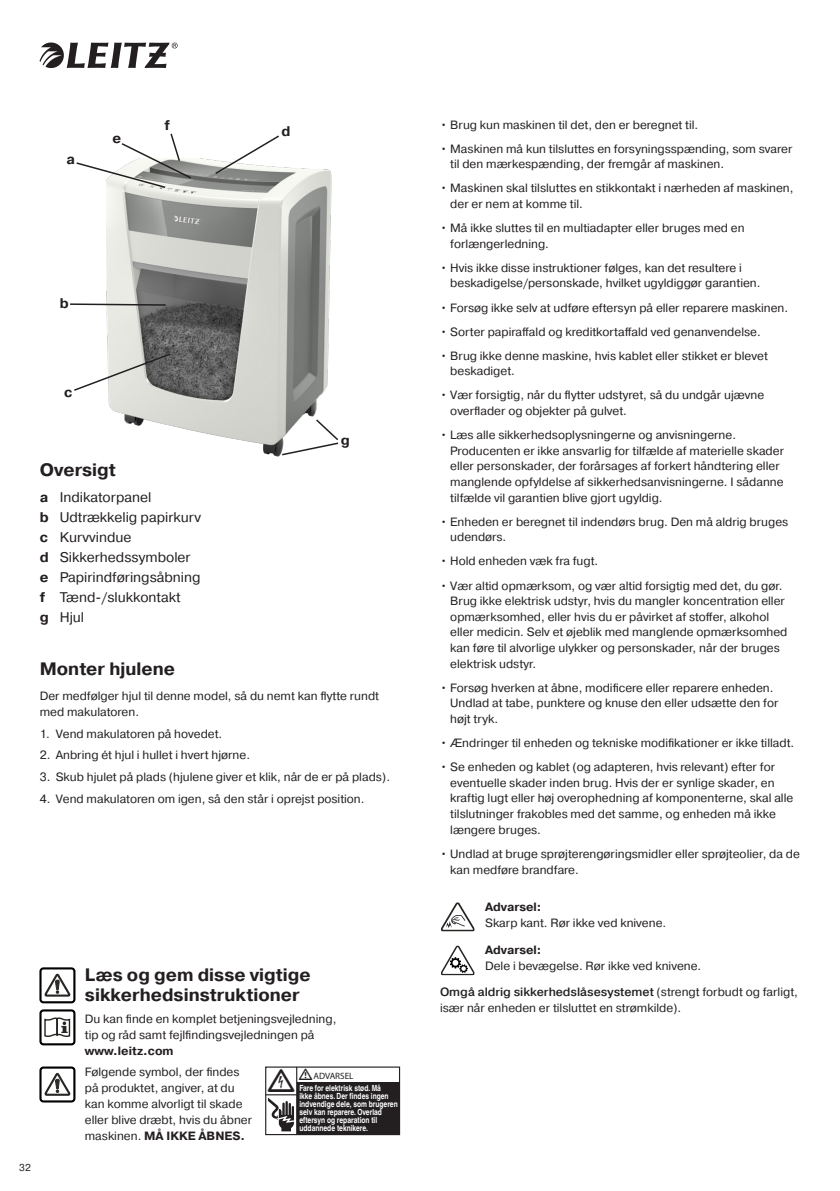
<style>
.page{position:relative;width:840px;height:1191px;background:#fff}
.page>*{position:absolute;margin:0;border:0;box-sizing:border-box;transform-origin:0 0}
.t1{font:700 18px/20px "Pragmatica";color:#231f20}
.t2{font:14px/20px "Pragmatica";color:#231f20}
.t3{font:700 14px "Pragmatica";color:#231f20}
.t4{font:12px/15.6px "Pragmatica";color:#231f20}
.t5{font:10px "Pragmatica";color:#231f20}
.t6{font:9.2px "Myriad Pro";color:#231f20}
.t7{font:700 8.4px/8px "Helvetica Linotype";color:#fff;scale:.78 1}
.s1{font-weight:700}
.s2{font-weight:500}
</style>
<div class="page">
<svg style="left:40px;top:42px;width:137px;height:26px"></svg>
<div style="left:39px;top:967px;width:36px;height:36px;border:2px solid #000;border-radius:3px"></div>
<svg style="left:44px;top:974px;width:26px;height:23px"></svg>
<svg style="left:44px;top:1017px;width:27px;height:20px"></svg>
<div style="left:39px;top:1009px;width:36px;height:36px;border:2px solid #000;border-radius:3px"></div>
<div style="left:39px;top:1066px;width:36px;height:36px;border:2px solid #000;border-radius:3px"></div>
<svg style="left:44px;top:1073px;width:26px;height:23px"></svg>
<div style="left:297px;top:1082px;width:102px;height:52px;background:#231f20"></div>
<div style="left:265px;top:1066px;width:135px;height:69px;border:1px solid #231f20"></div>
<hr style="left:296px;top:1067px;width:1px;height:67px;background:#231f20">
<hr style="left:265px;top:1094px;width:32px;height:1px;background:#231f20">
<hr style="left:296px;top:1082px;width:103px;height:1px;background:#231f20">
<svg style="left:441px;top:902px;width:33px;height:29px"></svg>
<svg style="left:441px;top:945px;width:33px;height:30px"></svg>
<img style="left:106px;top:159px;width:226px;height:298px">
<svg style="left:213px;top:135px;width:67px;height:40px"></svg>
<svg style="left:74px;top:352px;width:98px;height:40px"></svg>
<svg style="left:70px;top:303px;width:97px;height:3px"></svg>
<svg style="left:76px;top:133px;width:116px;height:56px"></svg>
<svg style="left:280px;top:418px;width:59px;height:38px"></svg>
<svg style="left:268px;top:1069px;width:30px;height:62px"></svg>
<p class="t3" style="left:66px;top:150px;width:10px">a</p>
<p class="t3" style="left:113px;top:129px;width:10px">e</p>
<p class="t3" style="left:164px;top:116px;width:7px">f</p>
<p class="t3" style="left:60px;top:294px;width:10px">b</p>
<p class="t3" style="left:64px;top:383px;width:10px">c</p>
<p class="t3" style="left:281px;top:122px;width:10px">d</p>
<p class="t3" style="left:341px;top:431px;width:11px">g</p>
<p class="t1" style="left:40px;top:460px;width:77px">Oversigt</p>
<p class="t2" style="left:40px;top:487px;width:113px"><span class="s1">a</span> Indikatorpanel</p>
<p class="t2" style="left:40px;top:507px;width:163px"><span class="s1">b</span> Udtrækkelig papirkurv</p>
<p class="t2" style="left:40px;top:527px;width:93px"><span class="s1">c</span> Kurvvindue</p>
<p class="t2" style="left:40px;top:547px;width:152px"><span class="s1">d</span> Sikkerhedssymboler</p>
<p class="t2" style="left:40px;top:567px;width:162px"><span class="s1">e</span> Papirindføringsåbning</p>
<p class="t2" style="left:40px;top:587px;width:142px"><span class="s1">f</span> Tænd-/slukkontakt <span class="s1">g</span> Hjul</p>
<p class="t1" style="left:40px;top:659px;width:137px">Monter hjulene</p>
<p class="t4" style="left:40px;top:688px;width:340px">Der medfølger hjul til denne model, så du nemt kan flytte rundt med makulatoren.</p>
<p class="t4" style="left:40px;top:726px;width:184px">1. Vend makulatoren på hovedet.</p>
<p class="t4" style="left:40px;top:747px;width:212px">2. Anbring ét hjul i hullet i hvert hjørne.</p>
<p class="t4" style="left:40px;top:769px;width:351px">3. Skub hjulet på plads (hjulene giver et klik, når de er på plads).</p>
<p class="t4" style="left:40px;top:791px;width:326px">4. Vend makulatoren om igen, så den står i oprejst position.</p>
<p class="t5" style="left:19px;top:1161px;width:13px">32</p>
<p class="t1" style="left:85px;top:965px;width:227px">Læs og gem disse vigtige sikkerhedsinstruktioner</p>
<p class="t4" style="left:85px;top:1011px;width:253px">Du kan finde en komplet betjeningsvejledning, tip og råd samt fejlfindingsvejledningen på <span class="s1">www.leitz.com</span></p>
<p class="t4" style="left:85px;top:1064px;width:169px">Følgende symbol, der findes på produktet, angiver, at du kan komme alvorligt til skade eller blive dræbt, hvis du åbner maskinen. <span class="s1">MÅ IKKE ÅBNES.</span></p>
<p class="t6" style="left:313px;top:1069px;width:42px">ADVARSEL</p>
<p class="t7" style="left:299px;top:1084px;width:127px">Fare for elektrisk stød. Må<br>ikke åbnes. Der findes ingen indvendige dele, som brugeren selv kan reparere. Overlad eftersyn og reparation til uddannede teknikere.</p>
<p class="t4" style="left:440px;top:117px;width:259px">• Brug kun maskinen til det, den er beregnet til.</p>
<p class="t4" style="left:450px;top:141px;width:343px;text-indent:-10px">• Maskinen må kun tilsluttes en forsyningsspænding, som svarer til den mærkespænding, der fremgår af maskinen.</p>
<p class="t4" style="left:450px;top:181px;width:344px;text-indent:-10px">• Maskinen skal tilsluttes en stikkontakt i nærheden af maskinen, der er nem at komme til.</p>
<p class="t4" style="left:450px;top:220px;width:295px;text-indent:-10px">• Må ikke sluttes til en multiadapter eller bruges med en forlængerledning.</p>
<p class="t4" style="left:450px;top:260px;width:311px;text-indent:-10px">• Hvis ikke disse instruktioner følges, kan det resultere i beskadigelse/personskade, hvilket ugyldiggør garantien.</p>
<p class="t4" style="left:440px;top:300px;width:349px">• Forsøg ikke selv at udføre eftersyn på eller reparere maskinen.</p>
<p class="t4" style="left:440px;top:324px;width:322px">• Sorter papiraffald og kreditkortaffald ved genanvendelse.</p>
<p class="t4" style="left:450px;top:348px;width:319px;text-indent:-10px">• Brug ikke denne maskine, hvis kablet eller stikket er blevet beskadiget.</p>
<p class="t4" style="left:450px;top:388px;width:315px;text-indent:-10px">• Vær forsigtig, når du flytter udstyret, så du undgår ujævne overflader og objekter på gulvet.</p>
<p class="t4" style="left:450px;top:427px;width:335px;text-indent:-10px">• Læs alle sikkerhedsoplysningerne og anvisningerne.<br>Producenten er ikke ansvarlig for tilfælde af materielle skader eller personskader, der forårsages af forkert håndtering eller manglende opfyldelse af sikkerhedsanvisningerne. I sådanne tilfælde vil garantien blive gjort ugyldig.</p>
<p class="t4" style="left:450px;top:514px;width:339px;text-indent:-10px">• Enheden er beregnet til indendørs brug. Den må aldrig bruges udendørs.</p>
<p class="t4" style="left:440px;top:554px;width:159px">• Hold enheden væk fra fugt.</p>
<p class="t4" style="left:450px;top:578px;width:338px;text-indent:-10px">• Vær altid opmærksom, og vær altid forsigtig med det, du gør.<br>Brug ikke elektrisk udstyr, hvis du mangler koncentration eller opmærksomhed, eller hvis du er påvirket af stoffer, alkohol eller medicin. Selv et øjeblik med manglende opmærksomhed kan føre til alvorlige ulykker og personskader, når der bruges elektrisk udstyr.</p>
<p class="t4" style="left:450px;top:680px;width:329px;text-indent:-10px">• Forsøg hverken at åbne, modificere eller reparere enheden.<br>Undlad at tabe, punktere og knuse den eller udsætte den for højt tryk.</p>
<p class="t4" style="left:440px;top:735px;width:355px">• Ændringer til enheden og tekniske modifikationer er ikke tilladt.</p>
<p class="t4" style="left:450px;top:759px;width:344px;text-indent:-10px">• Se enheden og kablet (og adapteren, hvis relevant) efter for eventuelle skader inden brug. Hvis der er synlige skader, en kraftig lugt eller høj overophedning af komponenterne, skal alle tilslutninger frakobles med det samme, og enheden må ikke længere bruges.</p>
<p class="t4" style="left:450px;top:846px;width:351px;text-indent:-10px">• Undlad at bruge sprøjterengøringsmidler eller sprøjteolier, da de kan medføre brandfare.</p>
<p class="t4" style="left:485px;top:898px;width:182px"><span class="s1">Advarsel:<br></span>Skarp kant. Rør ikke ved knivene.</p>
<p class="t4" style="left:485px;top:942px;width:217px"><span class="s1">Advarsel:<br></span>Dele i bevægelse. Rør ikke ved knivene.</p>
<p class="t4" style="left:440px;top:984px;width:359px"><span class="s2">Omgå aldrig sikkerhedslåsesystemet</span> (strengt forbudt og farligt, især når enheden er tilsluttet en strømkilde).</p>
</div>
